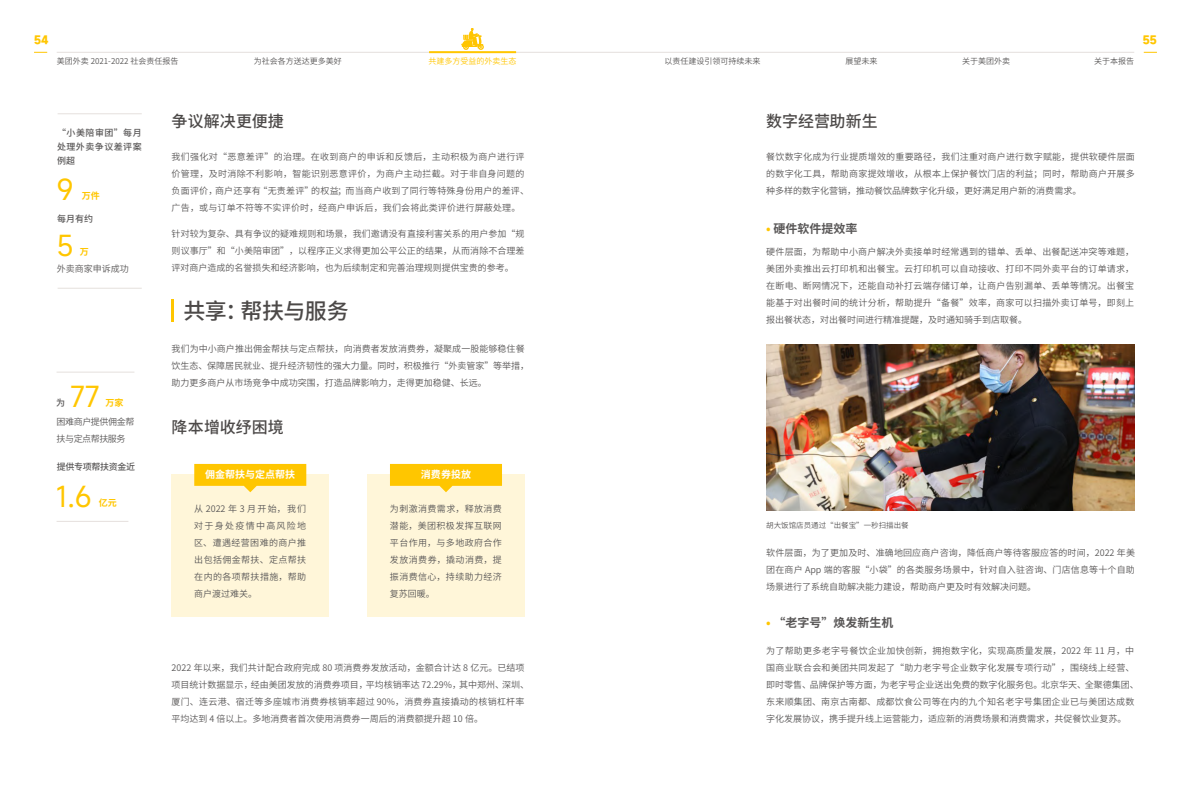
<style>
.page{position:relative;width:1191px;height:808px;background:#fff}
.page>*{position:absolute;margin:0;border:0;box-sizing:border-box;transform-origin:0 0}
.t1{font:28px/55.9px "Mi Sans";color:#ffc600}
.t2{font:500 22px "Source Han Sans CN";letter-spacing:-.025em;color:#4c4948}
.t3{font:500 16px "Source Han Sans CN";color:#4c4948}
.t4{font:700 12px "Source Han Sans CN";color:#595757}
.t5{font:700 11px "Mi Sans";color:#ffc600}
.t6{font:700 10px "Source Han Sans CN";color:#fff}
.t7{font:9px/17px "Source Han Sans CN";letter-spacing:.005em;color:#595757;text-align:justify}
.t8{font:9px/17px "Source Han Sans CN";letter-spacing:.025em;color:#595757}
.t9{font:500 9px/14px "Source Han Sans CN";letter-spacing:.05em;color:#595757;text-align:justify}
.t10{font:9px/17px "Source Han Sans CN";letter-spacing:-.045em;color:#595757}
.t11{font:500 9px "Source Han Sans CN";letter-spacing:-.04em;color:#595757}
.t12{font:700 9px "Source Han Sans CN";color:#ffc600}
.t13{font:8px "Source Han Sans CN";color:#595757}
.t14{font:8px "Source Han Sans CN";color:#ffc600}
.t15{font:7.5px "Source Han Sans CN";color:#595757}
.s1{color:#ffc600}
</style>
<div class="page">
<hr style="left:57px;top:52px;width:1077px;height:1px;background:#e5e0dd">
<svg style="left:34px;top:52px;width:13px;height:1px"></svg>
<svg style="left:1143px;top:52px;width:14px;height:1px"></svg>
<hr style="left:429px;top:51px;width:87px;height:2px;background:#ffc600">
<svg style="left:461px;top:28px;width:23px;height:22px"></svg>
<hr style="left:172px;top:300px;width:2px;height:22px;background:#ffc600">
<hr style="left:57px;top:372px;width:77px;height:1px;background:#e5e0dd">
<hr style="left:57px;top:521px;width:71px;height:1px;background:#e5e0dd">
<hr style="left:58px;top:113px;width:84px;height:1px;background:#e5e0dd">
<hr style="left:58px;top:288px;width:84px;height:1px;background:#e5e0dd">
<div style="left:172px;top:474px;width:157px;height:143px;background:#fff6d9"></div>
<div style="left:367px;top:474px;width:157px;height:143px;background:#fff6d9"></div>
<svg style="left:194px;top:464px;width:112px;height:28px"></svg>
<svg style="left:390px;top:464px;width:112px;height:28px"></svg>
<img style="left:766px;top:344px;width:368px;height:166px">
<p class="t5" style="left:34px;top:32px;width:16px">54</p>
<p class="t5" style="left:1142px;top:32px;width:16px">55</p>
<p class="t14" style="left:428px;top:57px;width:90px">共建多方受益的外卖生态</p>
<p class="t13" style="left:57px;top:57px;width:123px">美团外卖 2021-2022 社会责任报告</p>
<p class="t13" style="left:254px;top:57px;width:89px">为社会各方送达更多美好</p>
<p class="t13" style="left:664px;top:57px;width:97px">以责任建设引领可持续未来</p>
<p class="t13" style="left:845px;top:57px;width:33px">展望未来</p>
<p class="t13" style="left:962px;top:57px;width:49px">关于美团外卖</p>
<p class="t13" style="left:1094px;top:57px;width:41px">关于本报告</p>
<p class="t9" style="left:57px;top:126px;width:86px">“小美陪审团”每月处理外卖争议差评案例超</p>
<h1 class="t1" style="left:57px;top:162px;width:18px">9<br>5</h1>
<p class="t12" style="left:82px;top:191px;width:19px">万件</p>
<p class="t9" style="left:57px;top:212px;width:38px">每月有约</p>
<p class="t12" style="left:80px;top:247px;width:10px">万</p>
<p class="t7" style="left:57px;top:260px;width:73px">外卖商家申诉成功</p>
<h1 class="t1" style="left:70px;top:369px;width:31px">77</h1>
<p class="t12" style="left:106px;top:398px;width:19px">万家</p>
<p class="t9" style="left:56px;top:396px;width:10px">为</p>
<p class="t10" style="left:57px;top:413px;width:79px">困难商户提供佣金帮扶与定点帮扶服务</p>
<p class="t11" style="left:57px;top:462px;width:80px">提供专项帮扶资金近</p>
<h1 class="t1" style="left:56px;top:468px;width:37px">1.6</h1>
<p class="t12" style="left:99px;top:498px;width:19px">亿元</p>
<h3 class="t3" style="left:172px;top:113px;width:114px">争议解决更便捷</h3>
<p class="t7" style="left:172px;top:148px;width:359px;text-align:left">我们强化对“恶意差评”的治理。在收到商户的申诉和反馈后，主动积极为商户进行评价管理，及时消除不利影响，智能识别恶意评价，为商户主动拦截。对于非自身问题的负面评价，商户还享有“无责差评”的权益；而当商户收到了同行等特殊身份用户的差评、广告，或与订单不符等不实评价时，经商户申诉后，我们会将此类评价进行屏蔽处理。</p>
<p class="t7" style="left:172px;top:225px;width:354px">针对较为复杂、具有争议的疑难规则和场景，我们邀请没有直接利害关系的用户参加“规则议事厅”和“小美陪审团”，以程序正义求得更加公平公正的结果，从而消除不合理差评对商户造成的名誉损失和经济影响，也为后续制定和完善治理规则提供宝贵的参考。</p>
<h2 class="t2" style="left:183px;top:299px;width:167px">共享：帮扶与服务</h2>
<p class="t7" style="left:172px;top:341px;width:359px;text-align:left">我们为中小商户推出佣金帮扶与定点帮扶，向消费者发放消费券，凝聚成一股能够稳住餐饮生态、保障居民就业、提升经济韧性的强大力量。同时，积极推行“外卖管家”等举措，助力更多商户从市场竞争中成功突围，打造品牌影响力，走得更加稳健、长远。</p>
<h3 class="t3" style="left:172px;top:418px;width:114px">降本增收纾困境</h3>
<p class="t6" style="left:205px;top:469px;width:91px">佣金帮扶与定点帮扶</p>
<p class="t6" style="left:421px;top:469px;width:51px">消费券投放</p>
<p class="t7" style="left:194px;top:501px;width:113px">从 2022 年 3 月开始，我们对于身处疫情中高风险地区、遭遇经营困难的商户推出包括佣金帮扶、定点帮扶在内的各项帮扶措施，帮助商户渡过难关。</p>
<p class="t7" style="left:390px;top:501px;width:113px">为刺激消费需求，释放消费潜能，美团积极发挥互联网平台作用，与多地政府合作发放消费券，撬动消费，提振消费信心，持续助力经济复苏回暖。</p>
<p class="t7" style="left:172px;top:659px;width:359px;text-align:left">2022 年以来，我们共计配合政府完成 80 项消费券发放活动，金额合计达 8 亿元。已结项项目统计数据显示，经由美团发放的消费券项目，平均核销率达 72.29%，其中郑州、深圳、厦门、连云港、宿迁等多座城市消费券核销率超过 90%，消费券直接撬动的核销杠杆率平均达到 4 倍以上。多地消费者首次使用消费券一周后的消费额提升超 10 倍。</p>
<h3 class="t3" style="left:766px;top:113px;width:113px">数字经营助新生</h3>
<p class="t7" style="left:766px;top:148px;width:370px">餐饮数字化成为行业提质增效的重要路径，我们注重对商户进行数字赋能，提供软硬件层面的数字化工具，帮助商家提效增收，从根本上保护餐饮门店的利益；同时，帮助商户开展多种多样的数字化营销，推动餐饮品牌数字化升级，更好满足用户新的消费需求。</p>
<h3 class="t4" style="left:766px;top:221px;width:93px"><span class="s1">•</span> 硬件软件提效率</h3>
<p class="t7" style="left:766px;top:243px;width:369px">硬件层面，为帮助中小商户解决外卖接单时经常遇到的错单、丢单、出餐配送冲突等难题，美团外卖推出云打印机和出餐宝。云打印机可以自动接收、打印不同外卖平台的订单请求，在断电、断网情况下，还能自动补打云端存储订单，让商户告别漏单、丢单等情况。出餐宝能基于对出餐时间的统计分析，帮助提升“备餐”效率，商家可以扫描外卖订单号，即刻上报出餐状态，对出餐时间进行精准提醒，及时通知骑手到店取餐。</p>
<p class="t15" style="left:766px;top:521px;width:144px">胡大饭馆店员通过“出餐宝”一秒扫描出餐</p>
<p class="t7" style="left:766px;top:544px;width:370px">软件层面，为了更加及时、准确地回应商户咨询，降低商户等待客服应答的时间，2022 年美团在商户 App 端的客服“小袋”的各类服务场景中，针对自入驻咨询、门店信息等十个自助场景进行了系统自助解决能力建设，帮助商户更及时有效解决问题。</p>
<h3 class="t4" style="left:766px;top:616px;width:129px"><span class="s1">•</span> “老字号”焕发新生机</h3>
<p class="t8" style="left:766px;top:642px;width:374px">为了帮助更多老字号餐饮企业加快创新，拥抱数字化，实现高质量发展，2022 年 11 月，中国商业联合会和美团共同发起了“助力老字号企业数字化发展专项行动”，围绕线上经营、即时零售、品牌保护等方面，为老字号企业送出免费的数字化服务包。北京华天、全聚德集团、东来顺集团、南京古南都、成都饮食公司等在内的九个知名老字号集团企业已与美团达成数字化发展协议，携手提升线上运营能力，适应新的消费场景和消费需求，共促餐饮业复苏。</p>
</div>
